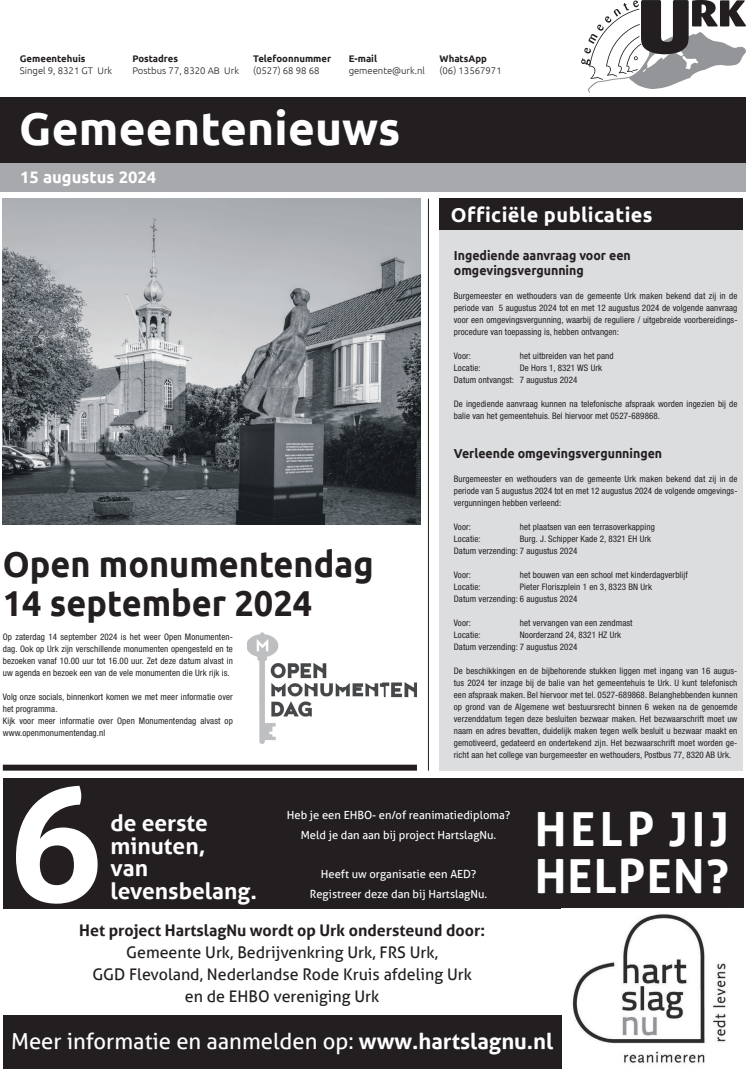
<style>
.page{position:relative;width:746px;height:1069px;background:#fff}
.page>*{position:absolute;margin:0;border:0;box-sizing:border-box;transform-origin:0 0}
.t1{font:700 47px/47px "Aller";letter-spacing:.06em;color:#fff}
.t2{font:700 46px "Ubuntu";letter-spacing:.005em;color:#fff}
.t3{font:700 36px/39px "Ubuntu";color:#231f20;scale:.95 1}
.t4{font:700 22.7px/22.7px "Aller";color:#fff}
.t5{font:22px "Aller";color:#fff}
.t6{font:700 20px "Ubuntu";letter-spacing:.02em;color:#fff}
.t7{font:700 16.6px "Ubuntu";color:#fff}
.t8{font:16px/22px "Aller";color:#231f20;text-align:center}
.t9{font:700 16px "Aller";color:#231f20}
.t10{font:700 13px/15px "Ubuntu";color:#231f20;scale:.95 1}
.t11{font:11.2px/19.6px "Aller";color:#fff;text-align:center}
.t12{font:300 9.6px "Ubuntu";color:#231f20}
.t13{font:700 9.6px "Ubuntu";color:#231f20}
.t14{font:condensed 9px/12px "Helvetica Neue LT Std";letter-spacing:.01em;color:#231f20}
.s1{font-weight:700}
</style>
<div class="page">
<div style="left:439px;top:224px;width:304px;height:546px;background:#dcdddf"></div>
<div style="left:439px;top:199px;width:304px;height:31px;background:#231f20"></div>
<div style="left:0;top:98px;width:746px;height:65px;background:#231f20"></div>
<div style="left:0;top:163px;width:746px;height:29px;background:#a8a9ad"></div>
<svg style="left:581px;top:0;width:165px;height:93px"></svg>
<hr style="left:428px;top:199px;width:1px;height:571px;background:#231f20">
<img style="left:247px;top:632px;width:170px;height:111px">
<div style="left:3px;top:764px;width:414px;height:6px;background:#231f20"></div>
<div style="left:3px;top:777px;width:740px;height:131px;background:#231f20"></div>
<svg style="left:16px;top:786px;width:82px;height:117px"></svg>
<img style="left:561px;top:914px;width:165px;height:155px">
<div style="left:3px;top:1015px;width:558px;height:54px;background:#231f20"></div>
<img style="left:3px;top:199px;width:417px;height:325px">
<p class="t13" style="left:20px;top:53px;width:67px">Gemeentehuis</p>
<p class="t12" style="left:20px;top:65px;width:94px">Singel 9, 8321 GT Urk</p>
<p class="t13" style="left:132px;top:53px;width:47px">Postadres</p>
<p class="t12" style="left:132px;top:65px;width:108px">Postbus 77, 8320 AB Urk</p>
<p class="t13" style="left:253px;top:53px;width:79px">Telefoonnummer</p>
<p class="t12" style="left:253px;top:65px;width:68px">(0527) 68 98 68</p>
<p class="t13" style="left:348px;top:53px;width:30px">E-mail</p>
<p class="t12" style="left:348px;top:65px;width:78px">gemeente@urk.nl</p>
<h2 class="t2" style="left:19px;top:101px;width:383px">Gemeentenieuws</h2>
<h3 class="t7" style="left:20px;top:167px;width:137px">15 augustus 2024</h3>
<h3 class="t3" style="left:3px;top:544px;width:392px">Open monumentendag<br>14 september 2024</h3>
<p class="t14" style="left:3px;top:630px;width:231px;text-align:justify">Op zaterdag 14 september 2024 is het weer Open Monumenten&shy;dag. Ook op Urk zijn verschillende monumenten opengesteld en te bezoeken vanaf 10.00 uur tot 16.00 uur. Zet deze datum alvast in uw agenda en bezoek een van de vele monumenten die Urk rijk is.</p>
<p class="t14" style="left:3px;top:690px;width:231px">Volg onze socials, binnenkort komen we met meer informatie over het programma.<br>Kijk voor meer informatie over Open Monumentendag alvast op www.openmonumentendag.nl</p>
<p class="t13" style="left:439px;top:53px;width:49px">WhatsApp</p>
<p class="t12" style="left:439px;top:65px;width:64px">(06) 13567971</p>
<h3 class="t6" style="left:451px;top:203px;width:203px">Officiële publicaties</h3>
<h3 class="t10" style="left:454px;top:248px;width:188px">Ingediende aanvraag voor een omgevingsvergunning</h3>
<p class="t14" style="left:454px;top:290px;width:285px;text-align:justify">Burgemeester en wethouders van de gemeente Urk maken bekend dat zij in de periode van 5 augustus 2024 tot en met 12 augustus 2024 de volgende aanvraag voor een omgevingsvergunning, waarbij de reguliere / uitgebreide voorbereidings&shy;procedure van toepassing is, hebben ontvangen:</p>
<p class="t14" style="left:454px;top:350px;width:19px">Voor:</p>
<p class="t14" style="left:520px;top:350px;width:95px">het uitbreiden van het pand</p>
<p class="t14" style="left:454px;top:362px;width:28px">Locatie:</p>
<p class="t14" style="left:454px;top:362px;width:150px;text-indent:66px">De Hors 1, 8321 WS Urk<br>Datum ontvangst: 7 augustus 2024</p>
<p class="t14" style="left:454px;top:398px;width:285px">De ingediende aanvraag kunnen na telefonische afspraak worden ingezien bij de balie van het gemeentehuis. Bel hiervoor met 0527-689868.</p>
<h3 class="t10" style="left:454px;top:446px;width:221px">Verleende omgevingsvergunningen</h3>
<p class="t14" style="left:454px;top:473px;width:285px;text-align:justify">Burgemeester en wethouders van de gemeente Urk maken bekend dat zij in de periode van 5 augustus 2024 tot en met 12 augustus 2024 de volgende omgevings&shy;vergunningen hebben verleend:</p>
<p class="t14" style="left:454px;top:521px;width:19px">Voor:</p>
<p class="t14" style="left:520px;top:521px;width:136px">het plaatsen van een terrasoverkapping</p>
<p class="t14" style="left:454px;top:533px;width:28px">Locatie:</p>
<p class="t14" style="left:454px;top:533px;width:199px;text-indent:66px">Burg. J. Schipper Kade 2, 8321 EH Urk<br>Datum verzending: 7 augustus 2024</p>
<p class="t14" style="left:454px;top:569px;width:19px">Voor:</p>
<p class="t14" style="left:520px;top:569px;width:169px">het bouwen van een school met kinderdagverblijf</p>
<p class="t14" style="left:454px;top:581px;width:28px">Locatie:</p>
<p class="t14" style="left:454px;top:581px;width:200px;text-indent:66px">Pieter Floriszplein 1 en 3, 8323 BN Urk<br>Datum verzending: 6 augustus 2024</p>
<p class="t14" style="left:454px;top:617px;width:19px">Voor:</p>
<p class="t14" style="left:520px;top:617px;width:114px">het vervangen van een zendmast</p>
<p class="t14" style="left:454px;top:629px;width:28px">Locatie:</p>
<p class="t14" style="left:454px;top:629px;width:169px;text-indent:66px">Noorderzand 24, 8321 HZ Urk<br>Datum verzending: 7 augustus 2024</p>
<p class="t14" style="left:454px;top:665px;width:285px;text-align:justify">De beschikkingen en de bijbehorende stukken liggen met ingang van 16 augus&shy;tus 2024 ter inzage bij de balie van het gemeentehuis te Urk. U kunt telefonisch een afspraak maken. Bel hiervoor met tel. 0527-689868. Belanghebbenden kunnen op grond van de Algemene wet bestuursrecht binnen 6 weken na de genoemde verzenddatum tegen deze besluiten bezwaar maken. Het bezwaarschrift moet uw naam en adres bevatten, duidelijk maken tegen welk besluit u bezwaar maakt en gemotiveerd, gedateerd en ondertekend zijn. Het bezwaarschrift moet worden ge&shy;richt aan het college van burgemeester en wethouders, Postbus 77, 8320 AB Urk.</p>
<h3 class="t4" style="left:111px;top:811px;width:148px">de eerste minuten,<br>van levensbelang.</h3>
<p class="t11" style="left:287px;top:805px;width:225px">Heb je een EHBO- en/of reanimatiediploma?<br>Meld je dan aan bij project HartslagNu.</p>
<p class="t11" style="left:310px;top:864px;width:179px">Heeft uw organisatie een AED?<br>Registreer deze dan bij HartslagNu.</p>
<h3 class="t9" style="left:79px;top:921px;width:407px">Het project HartslagNu wordt op Urk ondersteund door:</h3>
<h3 class="t8" style="left:92px;top:941px;width:381px">Gemeente Urk, Bedrijvenkring Urk, FRS Urk,<br>GGD Flevoland, Nederlandse Rode Kruis afdeling Urk en de EHBO vereniging Urk</h3>
<h1 class="t1" style="left:534px;top:805px;width:196px">HELP JIJ<br>HELPEN?</h1>
<h3 class="t5" style="left:11px;top:1027px;width:543px">Meer informatie en aanmelden op: <span class="s1">www.hartslagnu.nl</span></h3>
</div>
